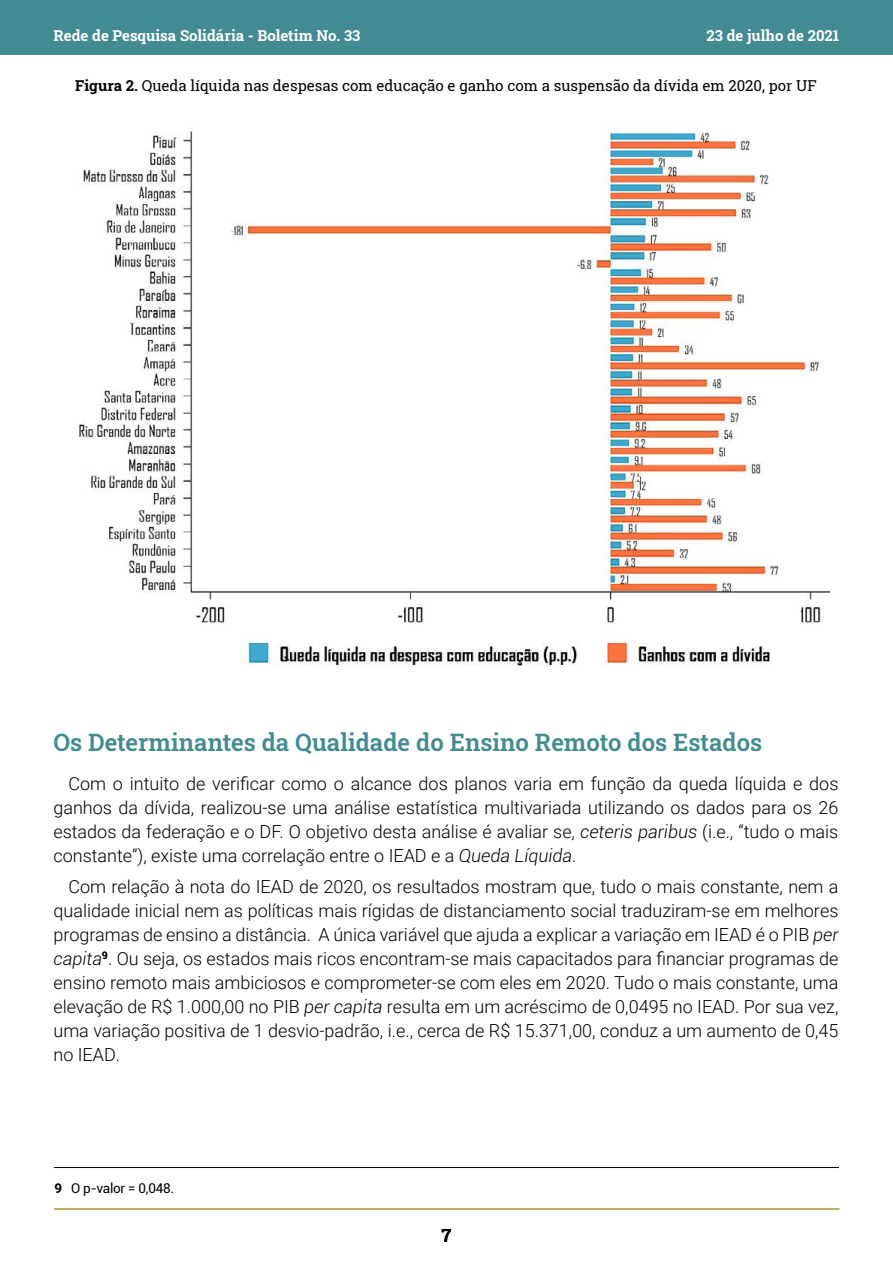
<style>
.page{position:relative;width:893px;height:1263px;background:#fff}
.page>*{position:absolute;margin:0;border:0;box-sizing:border-box;transform-origin:0 0}
.t1{font:600 24px "Roboto Slab";color:#428b92}
.t2{font:300 18px/24px "Roboto";color:#000;text-align:justify}
.t3{font:700 18px "Roboto Slab";color:#000}
.t4{font:15px "Roboto Slab";color:#000}
.t5{font:700 15px "Roboto Slab";color:#fff}
.t6{font:13.5px "Roboto";letter-spacing:-.02em;color:#000}
.s1{font-weight:700}
.s2{font-style:italic}
</style>
<div class="page">
<div style="left:0;top:0;width:893px;height:54px;background:#428b92"></div>
<hr style="left:54px;top:1208px;width:785px;height:1px;background:#b89230">
<img style="left:79px;top:126px;width:750px;height:540px">
<hr style="left:54px;top:1167px;width:785px;height:1px;background:#000">
<p class="t5" style="left:53px;top:25px;width:308px">Rede de Pesquisa Solidária - Boletim No. 33</p>
<p class="t5" style="left:706px;top:25px;width:134px">23 de julho de 2021</p>
<p class="t4" style="left:75px;top:75px;width:743px"><span class="s1">Figura 2.</span> Queda líquida nas despesas com educação e ganho com a suspensão da dívida em 2020, por UF</p>
<h1 class="t1" style="left:53px;top:725px;width:710px">Os Determinantes da Qualidade do Ensino Remoto dos Estados</h1>
<p class="t2" style="left:53px;top:770px;width:786px;text-indent:15px">Com o intuito de verificar como o alcance dos planos varia em função da queda líquida e dos ganhos da dívida, realizou-se uma análise estatística multivariada utilizando os dados para os 26 estados da federação e o DF. O objetivo desta análise é avaliar se, <span class="s2">ceteris paribus</span> (i.e., “tudo o mais constante”), existe uma correlação entre o IEAD e a <span class="s2">Queda Líquida</span>.</p>
<p class="t2" style="left:53px;top:874px;width:786px;text-indent:15px">Com relação à nota do IEAD de 2020, os resultados mostram que, tudo o mais constante, nem a qualidade inicial nem as políticas mais rígidas de distanciamento social traduziram-se em melhores programas de ensino a distância. A única variável que ajuda a explicar a variação em IEAD é o PIB <span class="s2">per capita</span><sup>9</sup>. Ou seja, os estados mais ricos encontram-se mais capacitados para financiar programas de ensino remoto mais ambiciosos e comprometer-se com eles em 2020. Tudo o mais constante, uma elevação de R$ 1.000,00 no PIB <span class="s2">per capita</span> resulta em um acréscimo de 0,0495 no IEAD. Por sua vez, uma variação positiva de 1 desvio-padrão, i.e., cerca de R$ 15.371,00, conduz a um aumento de 0,45 no IEAD.</p>
<p class="t6" style="left:55px;top:1179px;width:121px"><span class="s1">9</span> O p-valor = 0,048.</p>
<p class="t3" style="left:442px;top:1222px;width:11px">7</p>
</div>
